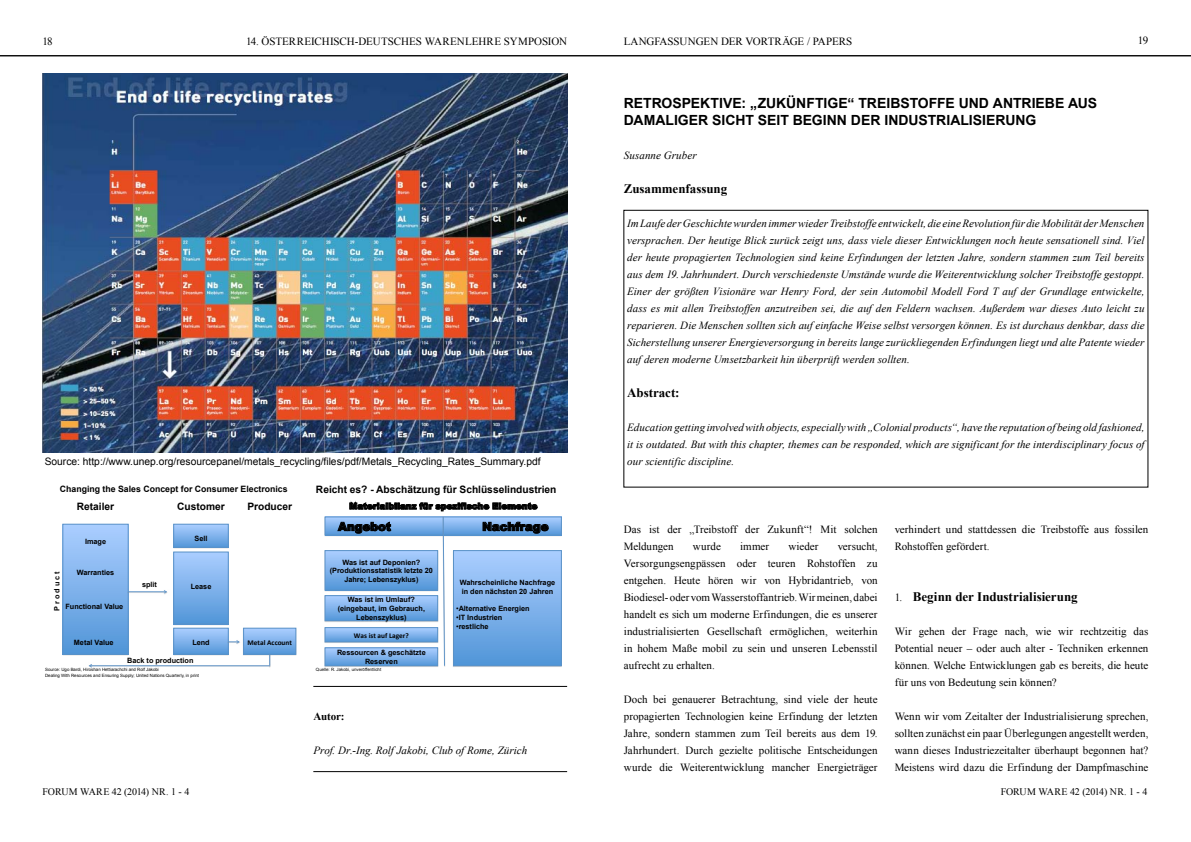
<style>
.page{position:relative;width:1191px;height:842px;background:#fff}
.page>*{position:absolute;margin:0;border:0;box-sizing:border-box;transform-origin:0 0}
.Überschrift_1{font:700 14px/17px "Arial";color:#000}
.Überschrift_2{font:700 13px "Times New Roman";color:#000}
.Abstract_Überschrift{font:700 13px "Times New Roman";letter-spacing:-.005em;color:#000}
.t1{font:900 11.7px "Arial";color:#000}
.t2{font:11px/17px "Times New Roman";color:#000;text-align:justify}
.Abstract{font:italic 11px/17px "Times New Roman";color:#000;text-align:justify}
.Autor_Kontakt{font:italic 11px "Times New Roman";color:#000}
.Autor1{font:italic 11px "Times New Roman";letter-spacing:.005em;color:#000}
.Literatur_Überschrif{font:700 11px "Times New Roman";letter-spacing:-.01em;color:#000}
.t3{font:10.3px "Arial";color:#000}
.t4{font:700 10.2px "Arial";color:#000}
.t5{font:10px "Times New Roman";letter-spacing:-.01em;color:#000}
.t6{font:700 8.7px "Arial";color:#000}
.t7{font:900 8.7px "Arial";color:#000}
.t8{font:700 7.3px/8.7px "Arial";color:#000;text-align:center}
.t9{font:700 7.3px "Calibri";color:#000}
.t10{font:4.4px/5.1px "Arial";color:#000}
.s1{font-weight:400}
.s2{font-weight:400;font-size:11px}
</style>
<div class="page">
<hr style="left:0;top:55px;width:1191px;height:1px;background:#000">
<div style="left:623px;top:210px;width:525px;height:278px;border:1px solid #000"></div>
<img style="left:43px;top:74px;width:524px;height:378px">
<img style="left:62px;top:524px;width:67px;height:132px">
<div style="left:63px;top:524px;width:65px;height:130px;background:linear-gradient(to bottom,#accfff,#5296d8)"></div>
<div style="left:63px;top:524px;width:65px;height:131px;border:1px solid #5b92c7"></div>
<img style="left:174px;top:628px;width:55px;height:28px">
<div style="left:174px;top:628px;width:54px;height:26px;background:linear-gradient(to bottom,#adcfff,#599adb)"></div>
<div style="left:173px;top:628px;width:55px;height:27px;border:1px solid #5b92c7"></div>
<img style="left:173px;top:552px;width:56px;height:74px">
<div style="left:174px;top:552px;width:54px;height:72px;background:linear-gradient(to bottom,#acceff,#5397d8)"></div>
<div style="left:173px;top:552px;width:55px;height:72px;border:1px solid #5b92c7"></div>
<img style="left:173px;top:524px;width:56px;height:25px">
<svg style="left:175px;top:526px;width:51px;height:19px"></svg>
<div style="left:173px;top:524px;width:55px;height:23px;border:1px solid #5b92c7"></div>
<img style="left:243px;top:628px;width:54px;height:28px">
<div style="left:243px;top:628px;width:53px;height:26px;background:linear-gradient(to bottom,#adcfff,#599adb)"></div>
<div style="left:243px;top:628px;width:53px;height:27px;border:1px solid #5b92c7"></div>
<img style="left:128px;top:589px;width:39px;height:7px">
<hr style="left:128px;top:591px;width:38px;height:1px;background:#6095c9">
<svg style="left:228px;top:640px;width:12px;height:3px"></svg>
<img style="left:88px;top:663px;width:182px;height:5px">
<hr style="left:89px;top:665px;width:181px;height:1px;background:#6095c9">
<svg style="left:327px;top:519px;width:232px;height:14px"></svg>
<div style="left:325px;top:517px;width:236px;height:18px;border:1px solid #5b92c7"></div>
<div style="left:325px;top:551px;width:113px;height:39px;background:linear-gradient(to bottom,#abceff,#5397d8)"></div>
<div style="left:325px;top:550px;width:113px;height:40px;border:1px solid #5b92c7"></div>
<svg style="left:327px;top:597px;width:10px;height:22px"></svg>
<div style="left:325px;top:595px;width:113px;height:26px;border:1px solid #5b92c7"></div>
<svg style="left:327px;top:649px;width:10px;height:15px"></svg>
<div style="left:325px;top:647px;width:113px;height:19px;border:1px solid #5b92c7"></div>
<div style="left:453px;top:551px;width:108px;height:115px;background:linear-gradient(to bottom,#acceff,#5195d7)"></div>
<div style="left:453px;top:550px;width:108px;height:116px;border:1px solid #5b92c7"></div>
<svg style="left:337px;top:503px;width:211px;height:163px"></svg>
<img style="left:324px;top:627px;width:114px;height:16px">
<svg style="left:327px;top:629px;width:109px;height:11px"></svg>
<div style="left:325px;top:627px;width:113px;height:15px;border:1px solid #5b92c7"></div>
<hr style="left:313px;top:686px;width:254px;height:1px;background:#000">
<hr style="left:313px;top:771px;width:254px;height:1px;background:#000">
<p class="t2" style="left:43px;top:33px;width:12px">18</p>
<p class="t2" style="left:246px;top:33px;width:322px">14. ÖSTERREICHISCH-DEUTSCHES WARENLEHRE SYMPOSION</p>
<p class="t2" style="left:624px;top:33px;width:230px">LANGFASSUNGEN DER VORTRÄGE / PAPERS</p>
<p class="t2" style="left:1138px;top:32px;width:12px">19</p>
<p class="Überschrift_1" style="left:624px;top:95px;width:475px">RETROSPEKTIVE: „ZUKÜNFTIGE“ TREIBSTOFFE UND ANTRIEBE AUS<br>DAMALIGER SICHT SEIT BEGINN DER INDUSTRIALISIERUNG</p>
<p class="Autor1" style="left:624px;top:147px;width:74px">Susanne Gruber</p>
<p class="Abstract_Überschrift" style="left:624px;top:179px;width:105px">Zusammenfassung</p>
<p class="Abstract" style="left:627px;top:214px;width:519px">Im Laufe der Geschichte wurden immer wieder Treibstoffe entwickelt, die eine Revolution für die Mobilität der Menschen versprachen. Der heutige Blick zurück zeigt uns, dass viele dieser Entwicklungen noch heute sensationell sind. Viel der heute propagierten Technologien sind keine Erfindungen der letzten Jahre, sondern stammen zum Teil bereits aus dem 19. Jahrhundert. Durch verschiedenste Umstände wurde die Weiterentwicklung solcher Treibstoffe gestoppt.<br>Einer der größten Visionäre war Henry Ford, der sein Automobil Modell Ford T auf der Grundlage entwickelte, dass es mit allen Treibstoffen anzutreiben sei, die auf den Feldern wachsen. Außerdem war dieses Auto leicht zu reparieren. Die Menschen sollten sich auf einfache Weise selbst versorgen können. Es ist durchaus denkbar, dass die Sicherstellung unserer Energieversorgung in bereits lange zurückliegenden Erfindungen liegt und alte Patente wieder auf deren moderne Umsetzbarkeit hin überprüft werden sollten.</p>
<p class="Abstract_Überschrift" style="left:627px;top:384px;width:54px">Abstract:</p>
<p class="Abstract" style="left:627px;top:418px;width:519px">Education getting involved with objects, especially with „Colonial products“, have the reputation of being old fashioned, it is outdated. But with this chapter, themes can be responded, which are significant for the interdisciplinary focus of</p>
<p class="t3" style="left:45px;top:455px;width:497px">Source: http://www.unep.org/resourcepanel/metals_recycling/files/pdf/Metals_Recycling_Rates_Summary.pdf</p>
<p class="Abstract" style="left:627px;top:452px;width:108px">our scientific discipline.</p>
<p class="t6" style="left:60px;top:483px;width:229px">Changing the Sales Concept for Consumer Electronics</p>
<p class="t4" style="left:77px;top:499px;width:39px">Retailer</p>
<p class="t4" style="left:177px;top:499px;width:49px">Customer</p>
<p class="t4" style="left:247px;top:499px;width:46px">Producer</p>
<p class="t8" style="left:85px;top:538px;width:23px">Image</p>
<p class="t8" style="left:77px;top:569px;width:39px">Warranties</p>
<p class="t8" style="left:53px;top:611px;width:41px;rotate:-90deg">P r o d u c t</p>
<p class="t8" style="left:65px;top:602px;width:59px">Functional Value</p>
<p class="t8" style="left:74px;top:638px;width:41px">Metal Value</p>
<p class="t8" style="left:142px;top:580px;width:16px">split</p>
<p class="t8" style="left:195px;top:534px;width:14px">Sell</p>
<p class="t8" style="left:191px;top:582px;width:22px">Lease</p>
<p class="t8" style="left:192px;top:638px;width:19px">Lend</p>
<p class="t8" style="left:127px;top:656px;width:68px">Back to production</p>
<p class="t10" style="left:45px;top:667px;width:155px">Source: Ugo Bardi, Hiroshan Hettiarachchi and Rolf Jakobi<br>Dealing With Resources and Ensuring Supply; United Nations Quarterly, in print</p>
<p class="t9" style="left:248px;top:638px;width:46px">Metal Account</p>
<p class="t4" style="left:316px;top:483px;width:242px">Reicht es? - Abschätzung für Schlüsselindustrien</p>
<p class="t7" style="left:349px;top:500px;width:190px">Materialbilanz für spezifische Elemente</p>
<p class="t1" style="left:338px;top:518px;width:54px">Angebot</p>
<p class="t1" style="left:482px;top:518px;width:68px">Nachfrage</p>
<p class="t8" style="left:330px;top:558px;width:105px">Was ist auf Deponien? (Produktionsstatistik letzte 20<br>Jahre; Lebenszyklus)</p>
<p class="t8" style="left:338px;top:596px;width:89px">Was ist im Umlauf? (eingebaut, im Gebrauch,<br>Lebenszyklus)</p>
<p class="t8" style="left:337px;top:649px;width:90px">Ressourcen &amp; geschätzte<br>Reserven</p>
<p class="t8" style="left:460px;top:578px;width:97px;text-align:left">Wahrscheinliche Nachfrage in den nächsten 20 Jahren</p>
<p class="t8" style="left:456px;top:604px;width:75px"><span class="s1">•</span>Alternative Energien</p>
<p class="t8" style="left:456px;top:613px;width:48px"><span class="s1">•</span>IT Industrien</p>
<p class="t8" style="left:456px;top:622px;width:34px"><span class="s1">•</span>restliche</p>
<p class="t9" style="left:354px;top:631px;width:56px">Was ist auf Lager?</p>
<p class="t10" style="left:316px;top:667px;width:67px">Quelle: R. Jakobi, unveröffentlicht</p>
<p class="Literatur_Überschrif" style="left:313px;top:709px;width:33px">Autor:</p>
<p class="Autor_Kontakt" style="left:313px;top:743px;width:215px">Prof. Dr.-Ing. Rolf Jakobi, Club of Rome, Zürich</p>
<p class="t2" style="left:624px;top:521px;width:255px">Das ist der „Treibstoff der Zukunft“! Mit solchen<br>Meldungen</p>
<p class="t2" style="left:624px;top:538px;width:255px;text-indent:214px">versucht, Versorgungsengpässen oder teuren Rohstoffen zu entgehen. Heute hören wir von Hybridantrieb, von Biodiesel- oder vom Wasserstoffantrieb. Wir meinen, dabei handelt es sich um moderne Erfindungen, die es unserer industrialisierten Gesellschaft ermöglichen, weiterhin in hohem Maße mobil zu sein und unseren Lebensstil aufrecht zu erhalten.</p>
<p class="t2" style="left:624px;top:691px;width:255px">Doch bei genauerer Betrachtung, sind viele der heute propagierten Technologien keine Erfindung der letzten Jahre, sondern stammen zum Teil bereits aus dem 19.<br>Jahrhundert. Durch gezielte politische Entscheidungen wurde die Weiterentwicklung mancher Energieträger</p>
<p class="t2" style="left:693px;top:538px;width:30px">wurde</p>
<p class="t2" style="left:740px;top:538px;width:31px">immer</p>
<p class="t2" style="left:788px;top:538px;width:32px">wieder</p>
<p class="t2" style="left:894px;top:521px;width:255px">verhindert und stattdessen die Treibstoffe aus fossilen<br>Rohstoffen gefördert.</p>
<p class="Überschrift_2" style="left:894px;top:588px;width:185px"><span class="s2">1.</span> Beginn der Industrialisierung</p>
<p class="t2" style="left:894px;top:623px;width:255px">Wir gehen der Frage nach, wie wir rechtzeitig das Potential neuer – oder auch alter - Techniken erkennen können. Welche Entwicklungen gab es bereits, die heute für uns von Bedeutung sein können?</p>
<p class="t2" style="left:894px;top:708px;width:255px">Wenn wir vom Zeitalter der Industrialisierung sprechen, sollten zunächst ein paar Überlegungen angestellt werden, wann dieses Industriezeitalter überhaupt begonnen hat?<br>Meistens wird dazu die Erfindung der Dampfmaschine</p>
<p class="t5" style="left:43px;top:785px;width:148px">FORUM WARE 42 (2014) NR. 1 - 4</p>
<p class="t5" style="left:1000px;top:785px;width:148px">FORUM WARE 42 (2014) NR. 1 - 4</p>
</div>
